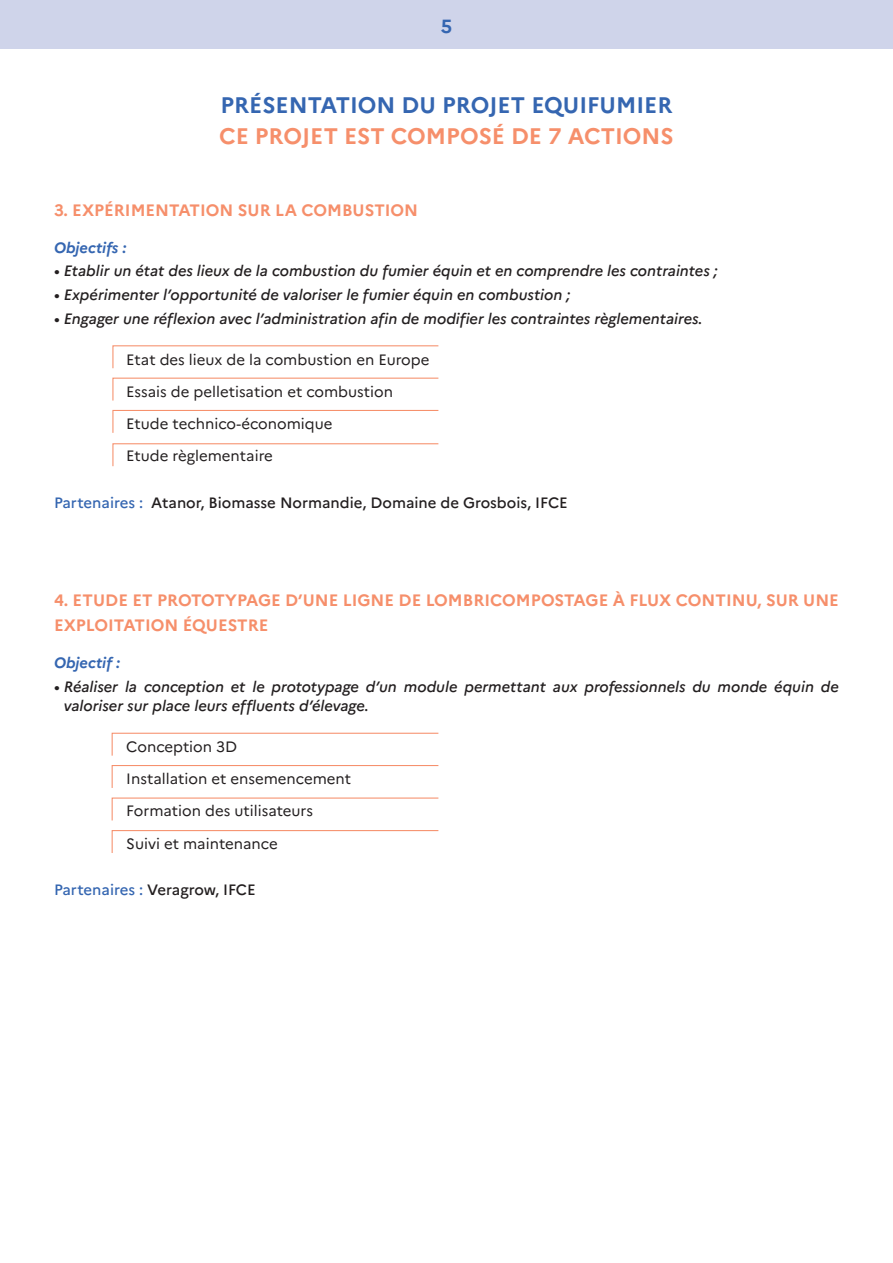
<style>
.page{position:relative;width:893px;height:1263px;background:#fff}
.page>*{position:absolute;margin:0;border:0;box-sizing:border-box;transform-origin:0 0}
.t1{font:700 22.5px "Marianne";color:#3566b1}
.t2{font:700 22.5px "Marianne";color:#f68f6b}
.t3{font:700 19.05px "Marianne";color:#3566b1}
.t4{font:700 16.5px/25.5px "Marianne";color:#f68f6b}
.t5{font:italic 500 15px/19.5px "Marianne";color:#231f20}
.t6{font:15px/32.2px "Marianne";color:#231f20}
.t7{font:500 15px "Marianne";color:#231f20}
.t8{font:italic 700 15px "Marianne";color:#3566b1}
.s1{color:#3566b1}
</style>
<div class="page">
<div style="left:0;top:0;width:893px;height:49px;background:#cfd4ea"></div>
<svg style="left:112px;top:345px;width:327px;height:24px"></svg>
<svg style="left:112px;top:377px;width:327px;height:24px"></svg>
<svg style="left:112px;top:409px;width:327px;height:24px"></svg>
<svg style="left:112px;top:443px;width:327px;height:24px"></svg>
<svg style="left:111px;top:732px;width:328px;height:24px"></svg>
<svg style="left:111px;top:765px;width:328px;height:23px"></svg>
<svg style="left:111px;top:797px;width:328px;height:24px"></svg>
<svg style="left:111px;top:830px;width:328px;height:23px"></svg>
<p class="t3" style="left:441px;top:14px;width:13px">5</p>
<h1 class="t1" style="left:221px;top:91px;width:453px">PRÉSENTATION DU PROJET EQUIFUMIER</h1>
<h1 class="t2" style="left:219px;top:122px;width:456px">CE PROJET EST COMPOSÉ DE 7 ACTIONS</h1>
<p class="t4" style="left:54px;top:198px;width:366px">3. EXPÉRIMENTATION SUR LA COMBUSTION</p>
<p class="t8" style="left:54px;top:238px;width:74px">Objectifs :</p>
<p class="t5" style="left:54px;top:261px;width:665px">• Etablir un état des lieux de la combustion du fumier équin et en comprendre les contraintes ;</p>
<p class="t5" style="left:54px;top:285px;width:518px">• Expérimenter l’opportunité de valoriser le fumier équin en combustion ;</p>
<p class="t5" style="left:54px;top:309px;width:650px">• Engager une réflexion avec l’administration afin de modifier les contraintes règlementaires.</p>
<p class="t6" style="left:126px;top:343px;width:305px">Etat des lieux de la combustion en Europe<br>Essais de pelletisation et combustion<br>Etude technico-économique<br>Etude règlementaire</p>
<p class="t7" style="left:54px;top:494px;width:515px"><span class="s1">Partenaires :</span> Atanor, Biomasse Normandie, Domaine de Grosbois, IFCE</p>
<p class="t4" style="left:54px;top:587px;width:786px">4. ETUDE ET PROTOTYPAGE D’UNE LIGNE DE LOMBRICOMPOSTAGE À FLUX CONTINU, SUR UNE<br>EXPLOITATION ÉQUESTRE</p>
<p class="t8" style="left:54px;top:653px;width:68px">Objectif :</p>
<p class="t5" style="left:64px;top:676px;width:777px;text-indent:-10px">• Réaliser la conception et le prototypage d’un module permettant aux professionnels du monde équin de valoriser sur place leurs effluents d’élevage.</p>
<p class="t6" style="left:126px;top:730px;width:226px">Conception 3D<br>Installation et ensemencement<br>Formation des utilisateurs<br>Suivi et maintenance</p>
<p class="t7" style="left:54px;top:881px;width:203px"><span class="s1">Partenaires :</span> Veragrow, IFCE</p>
</div>
